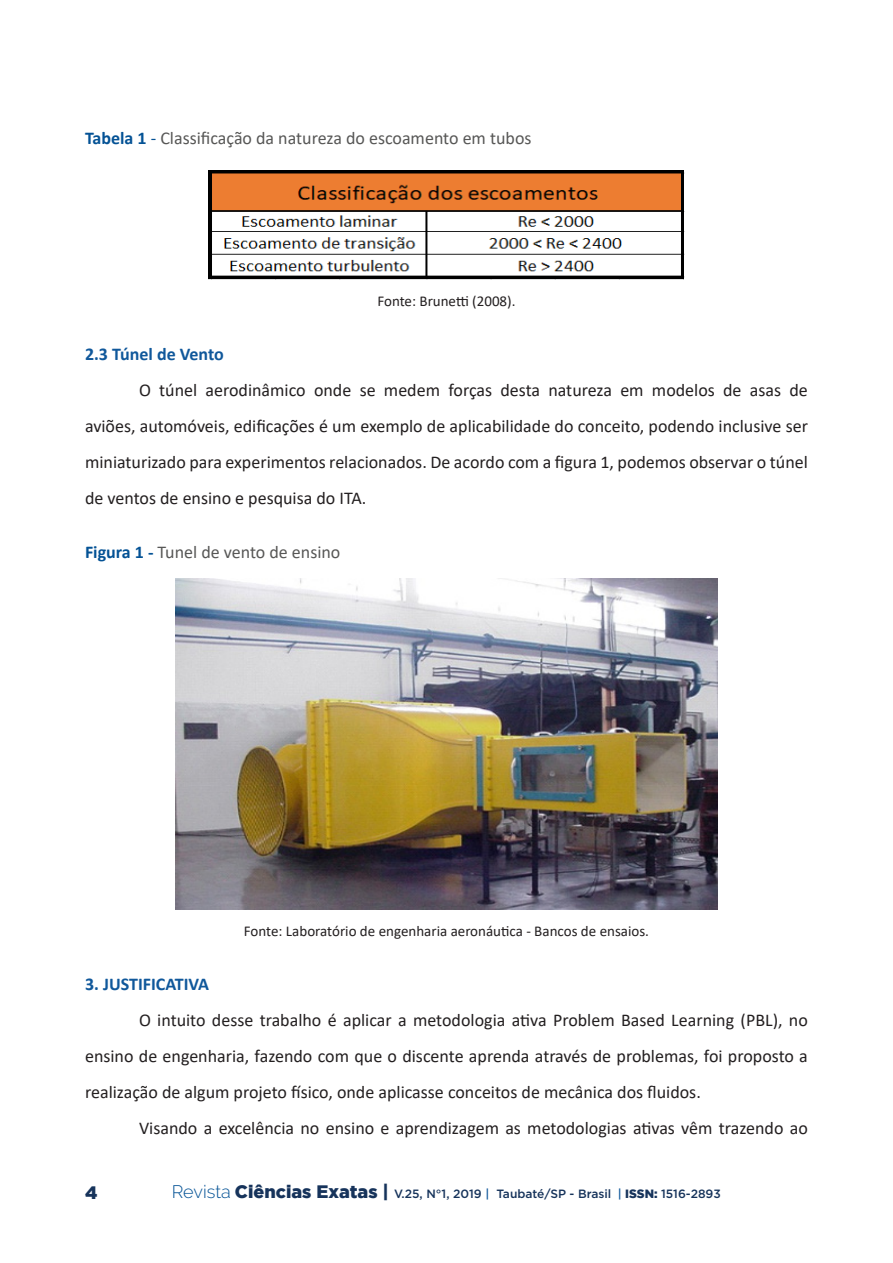
<style>
.page{position:relative;width:893px;height:1263px;background:#fff}
.page>*{position:absolute;margin:0;border:0;box-sizing:border-box;transform-origin:0 0}
.Texto{font:18px/36px "Calibri";color:#231f20;text-align:justify}
.Texto-2{font:18px "Calibri";color:#575756}
.Titulo_Artigo{font:700 18px "Calibri";color:#10589b}
.t1{font:900 18px "Gotham";color:#16335b}
.Texto-3{font:15px "Calibri";color:#231f20}
.t2{font:500 12px "Gotham";color:#16335b}
.s1{font-weight:700;color:#045295}
.s2{color:#045295}
.s3{font-family:"Raleway";font-weight:300;font-size:18px;color:#045295}
.s4{font-weight:900;font-size:18px}
.s5{color:#10589b}
.s6{font-weight:900}
</style>
<div class="page">
<img style="left:208px;top:170px;width:477px;height:109px">
<img style="left:175px;top:578px;width:543px;height:332px">
<p class="Texto-2" style="left:85px;top:126px;width:448px"><span class="s1">Tabela 1</span> <span class="s2">-</span> Classificação da natureza do escoamento em tubos</p>
<p class="Texto-3" style="left:377px;top:291px;width:140px">Fonte: Brunetti (2008).</p>
<p class="Titulo_Artigo" style="left:85px;top:341px;width:140px">2.3 Túnel de Vento</p>
<p class="Texto" style="left:85px;top:372px;width:724px;text-indent:54px">O túnel aerodinâmico onde se medem forças desta natureza em modelos de asas de aviões, automóveis, edificações é um exemplo de aplicabilidade do conceito, podendo inclusive ser miniaturizado para experimentos relacionados. De acordo com a figura 1, podemos observar o túnel de ventos de ensino e pesquisa do ITA.</p>
<p class="Texto-2" style="left:85px;top:540px;width:257px"><span class="s1">Figura 1 -</span> Tunel de vento de ensino</p>
<p class="Texto-3" style="left:244px;top:921px;width:407px">Fonte: Laboratório de engenharia aeronáutica - Bancos de ensaios.</p>
<p class="Titulo_Artigo" style="left:85px;top:971px;width:126px">3. JUSTIFICATIVA</p>
<p class="Texto" style="left:85px;top:1002px;width:724px;text-indent:54px">O intuito desse trabalho é aplicar a metodologia ativa Problem Based Learning (PBL), no ensino de engenharia, fazendo com que o discente aprenda através de problemas, foi proposto a realização de algum projeto físico, onde aplicasse conceitos de mecânica dos fluidos.</p>
<p class="Texto" style="left:139px;top:1110px;width:670px">Visando a excelência no ensino e aprendizagem as metodologias ativas vêm trazendo ao</p>
<p class="t1" style="left:85px;top:1182px;width:14px">4</p>
<p class="t2" style="left:172px;top:1186px;width:550px"><span class="s3">Revista</span> <span class="s4">Ciências Exatas |</span> V.25, N°1, 2019 <span class="s5">|</span> Taubaté/SP - Brasil <span class="s5">|</span> <span class="s6">ISSN:</span> 1516-2893</p>
</div>
